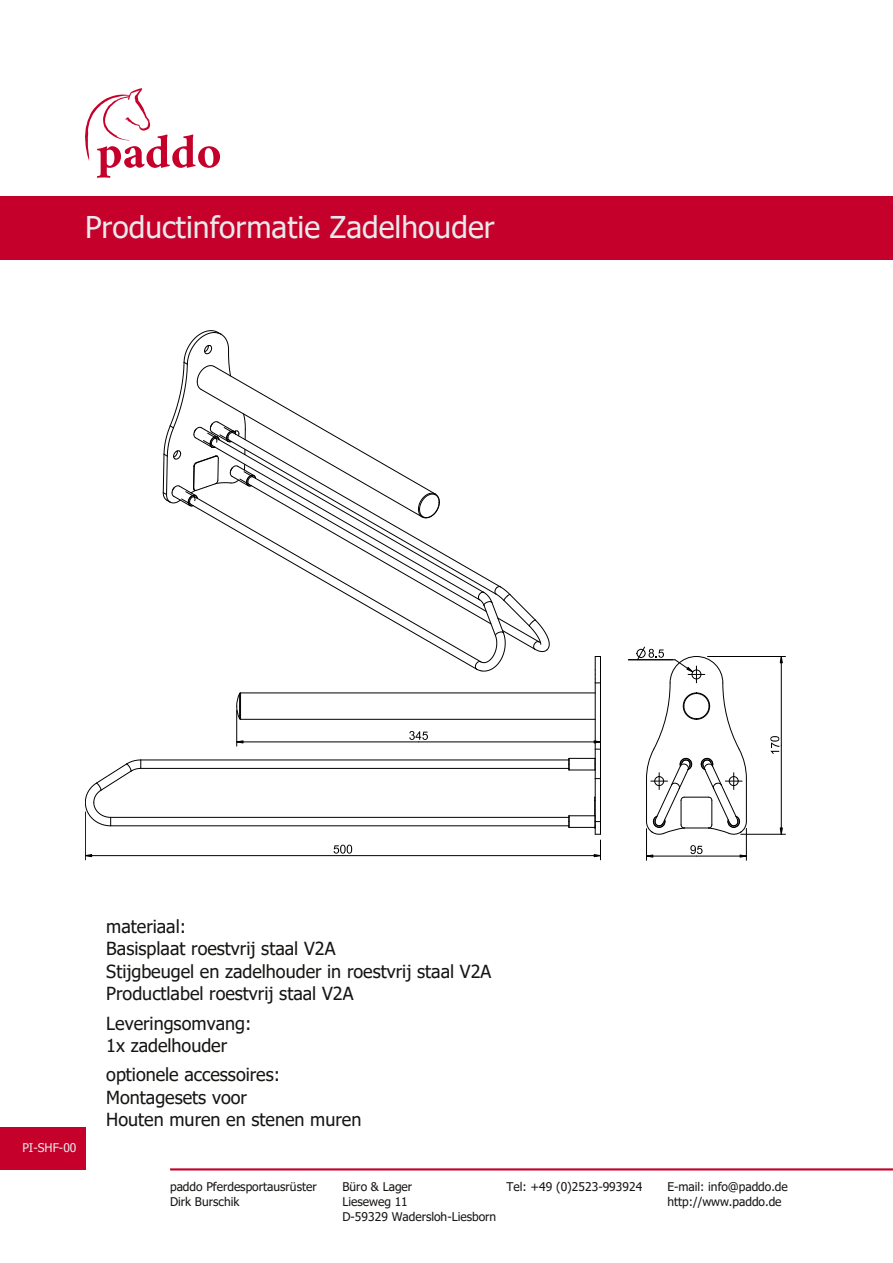
<style>
.page{position:relative;width:893px;height:1263px;background:#fff}
.page>*{position:absolute;margin:0;border:0;box-sizing:border-box;transform-origin:0 0}
.t1{font:30px "Tahoma";color:#e8e9ea}
.t2{font:18px/22.5px "Tahoma";color:#171513}
.t3{font:12px/15px "Tahoma";color:#171513}
.t4{font:12px "Tahoma";color:#e8e9ea}
</style>
<div class="page">
<svg style="left:85px;top:88px;width:135px;height:90px"></svg>
<hr style="left:170px;top:1168px;width:723px;height:2px;background:#c4002b">
<div style="left:0;top:196px;width:893px;height:63px;background:#c4002b"></div>
<div style="left:0;top:1127px;width:85px;height:42px;background:#c4002b"></div>
<svg style="left:162px;top:330px;width:388px;height:342px"></svg>
<svg style="left:568px;top:758px;width:27px;height:13px"></svg>
<hr style="left:600px;top:779px;width:1px;height:42px;background:#000">
<hr style="left:600px;top:749px;width:1px;height:30px;background:#000">
<hr style="left:600px;top:683px;width:1px;height:66px;background:#000">
<hr style="left:595px;top:683px;width:1px;height:66px;background:#000">
<hr style="left:595px;top:749px;width:1px;height:30px;background:#000">
<hr style="left:595px;top:779px;width:1px;height:42px;background:#000">
<svg style="left:595px;top:656px;width:6px;height:27px"></svg>
<hr style="left:241px;top:693px;width:354px;height:1px;background:#000">
<hr style="left:241px;top:719px;width:354px;height:1px;background:#000">
<svg style="left:236px;top:692px;width:5px;height:28px"></svg>
<hr style="left:111px;top:825px;width:458px;height:1px;background:#000">
<hr style="left:111px;top:817px;width:458px;height:1px;background:#000">
<hr style="left:141px;top:760px;width:428px;height:1px;background:#000">
<hr style="left:141px;top:768px;width:428px;height:1px;background:#000">
<svg style="left:85px;top:759px;width:56px;height:67px"></svg>
<svg style="left:334px;top:845px;width:18px;height:9px"></svg>
<svg style="left:86px;top:854px;width:6px;height:3px"></svg>
<svg style="left:690px;top:845px;width:12px;height:9px"></svg>
<svg style="left:770px;top:736px;width:9px;height:18px"></svg>
<svg style="left:409px;top:731px;width:19px;height:9px"></svg>
<svg style="left:568px;top:797px;width:33px;height:63px"></svg>
<hr style="left:85px;top:812px;width:1px;height:48px;background:#000">
<hr style="left:343px;top:855px;width:257px;height:1px;background:#000">
<hr style="left:85px;top:855px;width:258px;height:1px;background:#000">
<hr style="left:646px;top:829px;width:1px;height:31px;background:#000">
<hr style="left:746px;top:828px;width:1px;height:32px;background:#000">
<hr style="left:646px;top:856px;width:50px;height:1px;background:#000">
<hr style="left:696px;top:856px;width:50px;height:1px;background:#000">
<hr style="left:708px;top:656px;width:77px;height:1px;background:#000">
<hr style="left:741px;top:834px;width:44px;height:1px;background:#000">
<hr style="left:781px;top:656px;width:1px;height:89px;background:#000">
<hr style="left:781px;top:745px;width:1px;height:89px;background:#000">
<svg style="left:637px;top:647px;width:110px;height:188px"></svg>
<hr style="left:628px;top:659px;width:47px;height:1px;background:#000">
<hr style="left:236px;top:710px;width:1px;height:36px;background:#000">
<hr style="left:419px;top:742px;width:181px;height:1px;background:#000">
<hr style="left:237px;top:742px;width:182px;height:1px;background:#000">
<h1 class="t1" style="left:85px;top:208px;width:411px">Productinformatie Zadelhouder</h1>
<p class="t4" style="left:22px;top:1140px;width:56px">PI-SHF-00</p>
<p class="t2" style="left:106px;top:914px;width:387px">materiaal:<br>Basisplaat roestvrij staal V2A<br>Stijgbeugel en zadelhouder in roestvrij staal V2A<br>Productlabel roestvrij staal V2A</p>
<p class="t2" style="left:106px;top:1011px;width:147px">Leveringsomvang:<br>1x zadelhouder</p>
<p class="t2" style="left:106px;top:1063px;width:257px">optionele accessoires:<br>Montagesets voor<br>Houten muren en stenen muren</p>
<p class="t3" style="left:170px;top:1179px;width:148px">paddo Pferdesportausrüster<br>Dirk Burschik</p>
<p class="t3" style="left:342px;top:1179px;width:155px">Büro &amp; Lager<br>Lieseweg 11<br>D-59329 Wadersloh-Liesborn</p>
<p class="t3" style="left:506px;top:1179px;width:137px">Tel: +49 (0)2523-993924</p>
<p class="t3" style="left:667px;top:1179px;width:122px">E-mail: info@paddo.de http://www.paddo.de</p>
</div>
